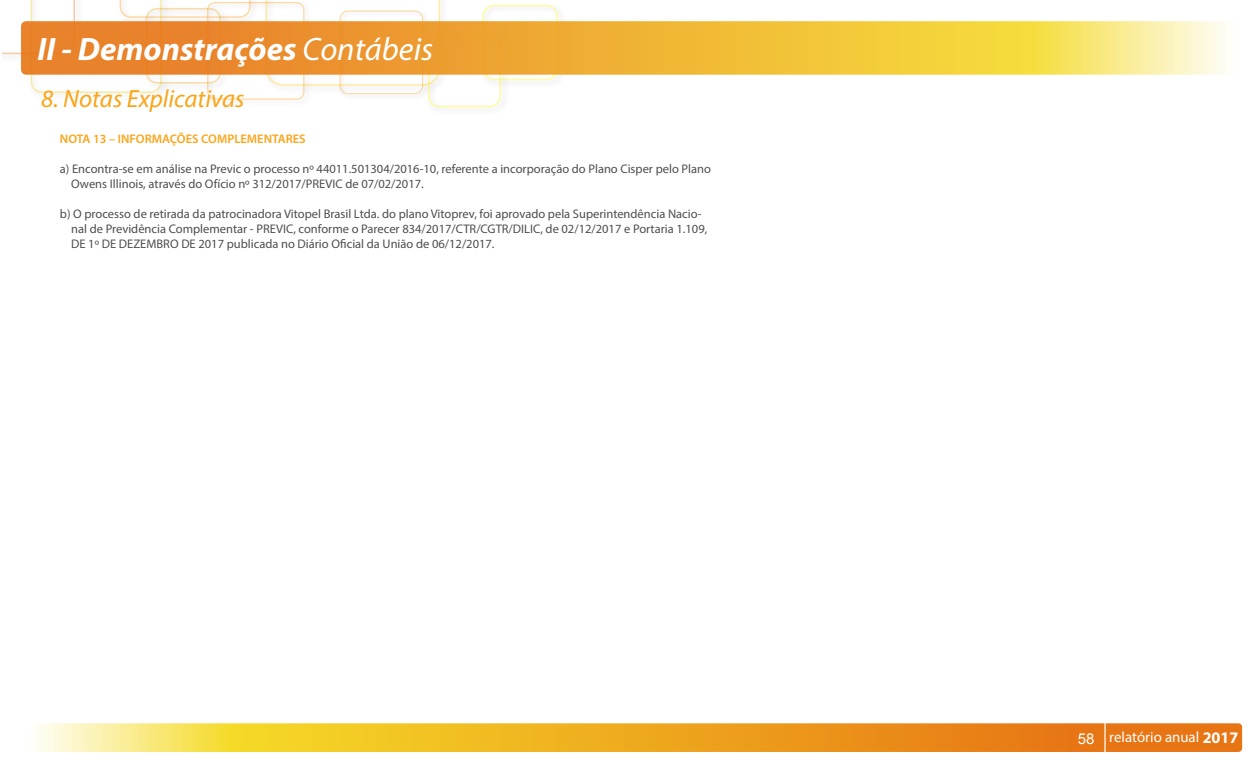
<style>
.page{position:relative;width:1260px;height:765px;background:#fff}
.page>*{position:absolute;margin:0;border:0;box-sizing:border-box;transform-origin:0 0}
.t1{font:italic 700 32.5px "Myriad Pro";color:#fff}
.t2{font:italic 25px "Myriad Pro";color:#faa519}
.t3{font:15px "Myriad Pro";color:#fff}
.t4{font:12.5px/15px "Myriad Pro";color:#4e4e4e}
.t5{font:600 12.5px "Myriad Pro";color:#faa519}
.s1{font-weight:400}
.s2{font-family:"Arial"}
.s3{font-weight:700;font-size:16.12px}
</style>
<div class="page">
<img style="left:430px;top:99px;width:69px;height:9px">
<div style="left:428px;top:34px;width:73px;height:73px;border:1px solid #fff600;border-radius:10px"></div>
<img style="left:260px;top:0;width:181px;height:97px">
<svg style="left:266px;top:0;width:174px;height:86px"></svg>
<img style="left:482px;top:4px;width:74px;height:87px">
<div style="left:483px;top:5px;width:75px;height:75px;border:1px solid #fff600;border-radius:10px"></div>
<svg style="left:2px;top:0;width:249px;height:93px"></svg>
<svg style="left:21px;top:21px;width:1205px;height:54px;background:#f0b444"></svg>
<svg style="left:38px;top:723px;width:1204px;height:29px;background:#efac31"></svg>
<hr style="left:1104px;top:720px;width:2px;height:34px;background:#faffff">
<h1 class="t1" style="left:38px;top:28px;width:397px">II - Demonstrações <span class="s1">Contábeis</span></h1>
<h2 class="t2" style="left:41px;top:84px;width:205px">8. Notas Explicativas</h2>
<p class="t5" style="left:60px;top:131px;width:247px">NOTA 13 – INFORMAÇÕES COMPLEMENTARES</p>
<p class="t4" style="left:71px;top:161px;width:641px;text-indent:-11px">a) Encontra-se em análise na Previc o processo nº 44011.501304/2016-10, referente a incorporação do Plano Cisper pelo Plano<br>Owens Illinois, através do Ofício nº 312/2017/PREVIC de 07/02/2017.</p>
<p class="t4" style="left:71px;top:206px;width:638px;text-indent:-11px">b) O processo de retirada da patrocinadora Vitopel Brasil Ltda. do plano Vitoprev, foi aprovado pela Superintendência Nacio&shy;nal de Previdência Complementar - PREVIC, conforme o Parecer 834/2017/CTR/CGTR/DILIC, de 02/12/2017 e Portaria 1.109,<br>DE 1º DE DEZEMBRO DE 2017 publicada no Diário Oficial da União de 06/12/2017.</p>
<p class="t3" style="left:1078px;top:728px;width:162px"><span class="s2">58</span> relatório anual <span class="s3">2017</span></p>
</div>
